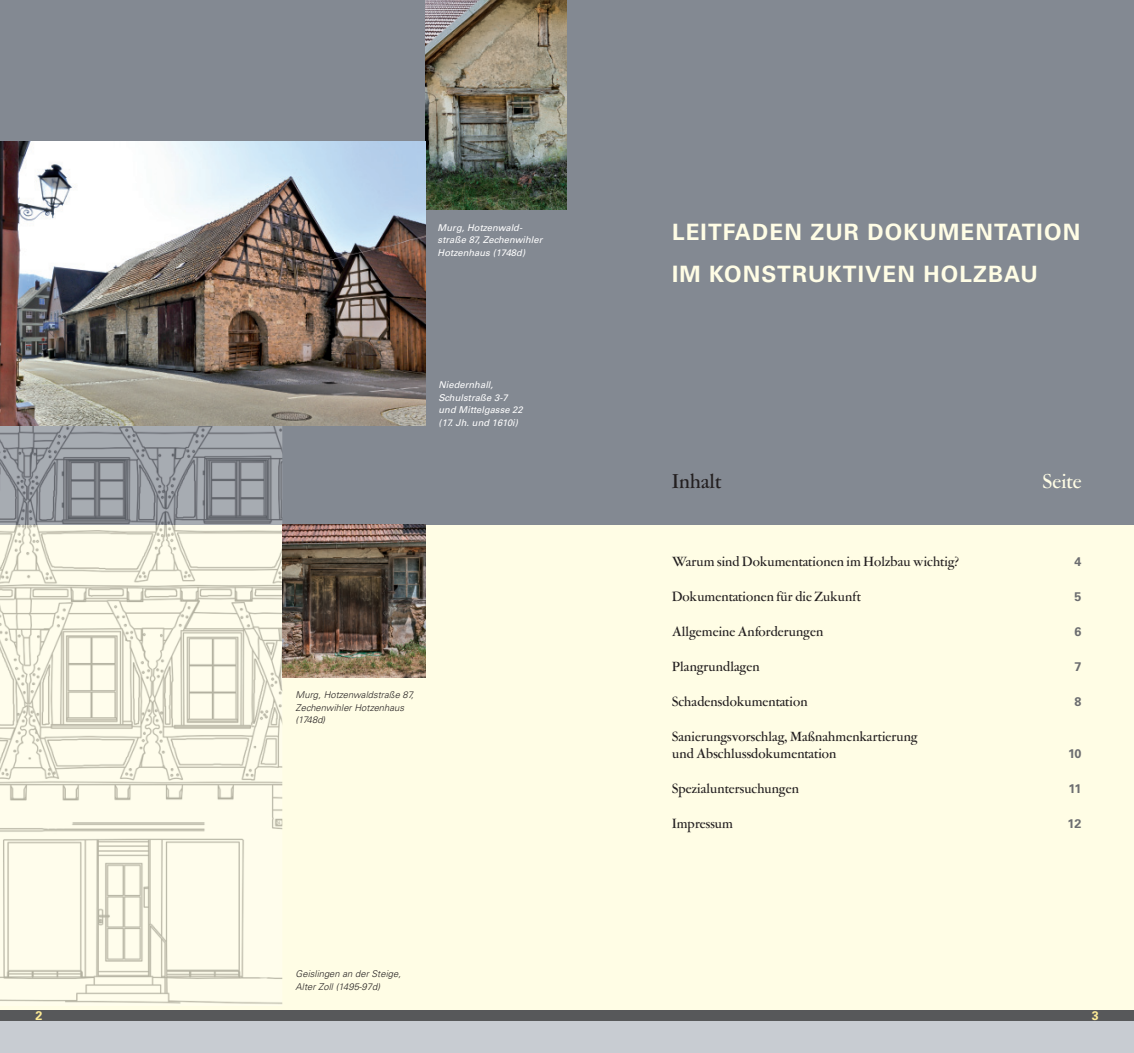
<style>
.page{position:relative;width:1134px;height:1053px;background:#fff}
.page>*{position:absolute;margin:0;border:0;box-sizing:border-box;transform-origin:0 0}
.t1{font:700 22.5px/41.2px "Univers";letter-spacing:.05em;color:#fffde5}
.t2{font:500 22.5px "Garamont Amst SH";letter-spacing:.01em;color:#231f20}
.t3{font:500 22.5px "Garamont Amst SH";letter-spacing:.01em;color:#fffde5}
.t4{font:500 15px/17.5px "Garamont Amst SH";letter-spacing:.01em;color:#231f20}
.t5{font:700 12.5px "Univers";color:#6c6d70}
.t6{font:700 12.5px "Univers";color:#ffec96}
.t7{font:italic 9.38px/12.5px "Univers";letter-spacing:.005em;color:#fff}
.t8{font:italic 300 9.38px/12.5px "Univers";letter-spacing:.005em;color:#231f20}
</style>
<div class="page">
<div style="left:0;top:489px;width:1134px;height:563px;background:#fffde5"></div>
<div style="left:0;top:0;width:1134px;height:524px;background:#838992"></div>
<div style="left:0;top:1010px;width:1134px;height:42px;background:#c8ccd2"></div>
<div style="left:0;top:1010px;width:1134px;height:10px;background:#57585a"></div>
<img style="left:0;top:425px;width:282px;height:579px">
<img style="left:282px;top:524px;width:143px;height:153px">
<img style="left:425px;top:0;width:142px;height:210px">
<img style="left:0;top:142px;width:425px;height:283px">
<p class="t7" style="left:438px;top:221px;width:106px">Murg, Hotzenwald&shy;straße 87, Zechenwihler<br>Hotzenhaus (1748d)</p>
<p class="t7" style="left:438px;top:379px;width:86px">Niedernhall,<br>Schulstraße 3-7 und Mittelgasse 22 (17. Jh. und 1610i)</p>
<p class="t8" style="left:296px;top:688px;width:120px">Murg, Hotzenwaldstraße 87,<br>Zechenwihler Hotzenhaus (1748d)</p>
<p class="t8" style="left:296px;top:967px;width:107px">Geislingen an der Steige,<br>Alter Zoll (1495-97d)</p>
<h1 class="t1" style="left:672px;top:212px;width:409px">LEITFADEN ZUR DOKUMENTATION<br>IM KONSTRUKTIVEN HOLZBAU</h1>
<h1 class="t2" style="left:672px;top:470px;width:51px">Inhalt</h1>
<h1 class="t3" style="left:1043px;top:470px;width:40px">Seite</h1>
<p class="t4" style="left:672px;top:553px;width:289px">Warum sind Dokumentationen im Holzbau wichtig?</p>
<p class="t5" style="left:1074px;top:553px;width:8px">4</p>
<p class="t4" style="left:672px;top:588px;width:190px">Dokumentationen für die Zukunft</p>
<p class="t5" style="left:1074px;top:588px;width:8px">5</p>
<p class="t4" style="left:672px;top:623px;width:153px">Allgemeine Anforderungen</p>
<p class="t5" style="left:1074px;top:623px;width:8px">6</p>
<p class="t4" style="left:672px;top:658px;width:89px">Plangrundlagen</p>
<p class="t5" style="left:1074px;top:658px;width:8px">7</p>
<p class="t4" style="left:672px;top:693px;width:137px">Schadensdokumentation</p>
<p class="t5" style="left:1074px;top:693px;width:8px">8</p>
<p class="t4" style="left:672px;top:728px;width:247px">Sanierungsvorschlag, Maßnahmenkartierung und Abschlussdokumentation</p>
<p class="t5" style="left:1068px;top:746px;width:15px">10</p>
<p class="t4" style="left:672px;top:780px;width:128px">Spezialuntersuchungen</p>
<p class="t5" style="left:1068px;top:781px;width:14px">11</p>
<p class="t4" style="left:672px;top:815px;width:62px">Impressum</p>
<p class="t5" style="left:1067px;top:816px;width:16px">12</p>
<p class="t6" style="left:35px;top:1008px;width:8px">2</p>
<p class="t6" style="left:1092px;top:1007px;width:8px">3</p>
</div>
